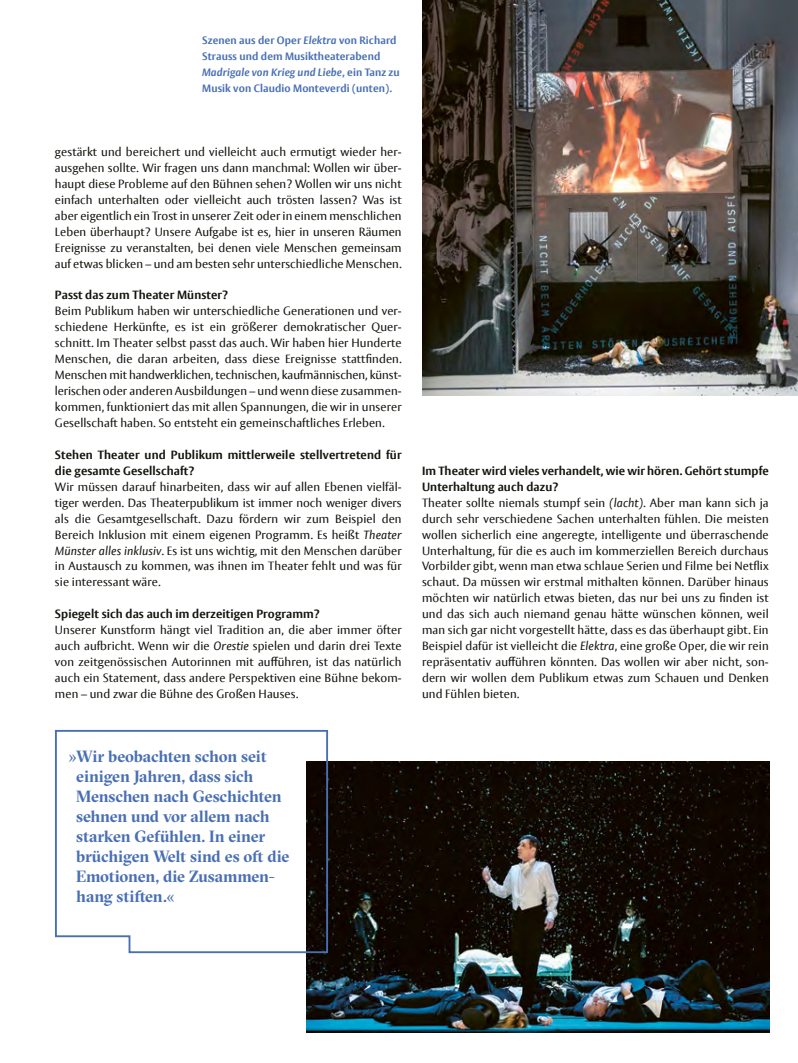
<style>
.page{position:relative;width:798px;height:1063px;background:#fff}
.page>*{position:absolute;margin:0;border:0;box-sizing:border-box;transform-origin:0 0}
.Zitat_im_Rahmen{font:700 16.25px/20px "GT Sectra Fine";letter-spacing:-.01em;color:#496fb3}
.fließ{font:11.88px/16px "Vesta Pro";letter-spacing:.01em;color:#12120d;text-align:justify}
.fließ_Interview{font:700 11.88px/16px "Vesta Pro";letter-spacing:.01em;color:#12120d}
.BU_farbig{font:700 10.62px/16px "Vesta Pro";letter-spacing:.01em;color:#496fb3}
.s1{font-style:italic}
</style>
<div class="page">
<img style="left:423px;top:0;width:374px;height:395px">
<img style="left:306px;top:762px;width:463px;height:271px">
<svg style="left:55px;top:729px;width:274px;height:225px"></svg>
<p class="BU_farbig" style="left:202px;top:32px;width:199px">Szenen aus der Oper <span class="s1">Elektra</span> von Richard Strauss und dem Musiktheaterabend <span class="s1">Madrigale von Krieg und Liebe</span>, ein Tanz zu Musik von Claudio Monteverdi (unten).</p>
<p class="fließ" style="left:55px;top:144px;width:348px">gestärkt und bereichert und vielleicht auch ermutigt wieder her&shy;ausgehen sollte. Wir fragen uns dann manchmal: Wollen wir über&shy;haupt diese Probleme auf den Bühnen sehen? Wollen wir uns nicht einfach unterhalten oder vielleicht auch trösten lassen? Was ist aber eigentlich ein Trost in unserer Zeit oder in einem menschlichen Leben überhaupt? Unsere Aufgabe ist es, hier in unseren Räumen Ereignisse zu veranstalten, bei denen viele Menschen gemeinsam auf etwas blicken – und am besten sehr unterschiedliche Menschen.</p>
<p class="fließ_Interview" style="left:55px;top:287px;width:175px">Passt das zum Theater Münster?</p>
<p class="fließ" style="left:55px;top:303px;width:348px">Beim Publikum haben wir unterschiedliche Generationen und ver&shy;schiedene Herkünfte, es ist ein größerer demokratischer Quer&shy;schnitt. Im Theater selbst passt das auch. Wir haben hier Hunderte Menschen, die daran arbeiten, dass diese Ereignisse stattfinden.<br>Menschen mit handwerklichen, technischen, kaufmännischen, künst&shy;lerischen oder anderen Ausbildungen – und wenn diese zusammen&shy;kommen, funktioniert das mit allen Spannungen, die wir in unserer Gesellschaft haben. So entsteht ein gemeinschaftliches Erleben.</p>
<p class="fließ_Interview" style="left:55px;top:447px;width:348px">Stehen Theater und Publikum mittlerweile stellvertretend für die gesamte Gesellschaft?</p>
<p class="fließ" style="left:55px;top:478px;width:348px">Wir müssen darauf hinarbeiten, dass wir auf allen Ebenen vielfäl&shy;tiger werden. Das Theaterpublikum ist immer noch weniger divers als die Gesamtgesellschaft. Dazu fördern wir zum Beispiel den Bereich Inklusion mit einem eigenen Programm. Es heißt <span class="s1">Theater Münster alles inklusiv</span>. Es ist uns wichtig, mit den Menschen darüber in Austausch zu kommen, was ihnen im Theater fehlt und was für sie interessant wäre.</p>
<p class="fließ_Interview" style="left:55px;top:606px;width:266px">Spiegelt sich das auch im derzeitigen Programm?</p>
<p class="fließ" style="left:55px;top:622px;width:348px">Unserer Kunstform hängt viel Tradition an, die aber immer öfter auch aufbricht. Wenn wir die <span class="s1">Orestie</span> spielen und darin drei Texte von zeitgenössischen Autorinnen mit aufführen, ist das natürlich auch ein Statement, dass andere Perspektiven eine Bühne bekom&shy;men – und zwar die Bühne des Großen Hauses.</p>
<p class="fließ_Interview" style="left:422px;top:462px;width:348px">Im Theater wird vieles verhandelt, wie wir hören. Gehört stumpfe<br>Unterhaltung auch dazu?</p>
<p class="fließ" style="left:422px;top:494px;width:348px">Theater sollte niemals stumpf sein <span class="s1">(lacht)</span>. Aber man kann sich ja durch sehr verschiedene Sachen unterhalten fühlen. Die meisten wollen sicherlich eine angeregte, intelligente und überraschende Unterhaltung, für die es auch im kommerziellen Bereich durchaus Vorbilder gibt, wenn man etwa schlaue Serien und Filme bei Netflix schaut. Da müssen wir erstmal mithalten können. Darüber hinaus möchten wir natürlich etwas bieten, das nur bei uns zu finden ist und das sich auch niemand genau hätte wünschen können, weil man sich gar nicht vorgestellt hätte, dass es das überhaupt gibt. Ein Beispiel dafür ist vielleicht die <span class="s1">Elektra</span>, eine große Oper, die wir rein repräsentativ aufführen könnten. Das wollen wir aber nicht, son&shy;dern wir wollen dem Publikum etwas zum Schauen und Denken und Fühlen bieten.</p>
<p class="Zitat_im_Rahmen" style="left:76px;top:746px;width:215px;text-indent:-8px">»Wir beobachten schon seit einigen Jahren, dass sich<br>Menschen nach Geschichten sehnen und vor allem nach starken Gefühlen. In einer brüchigen Welt sind es oft die<br>Emotionen, die Zusammen&shy;hang stiften.«</p>
</div>
